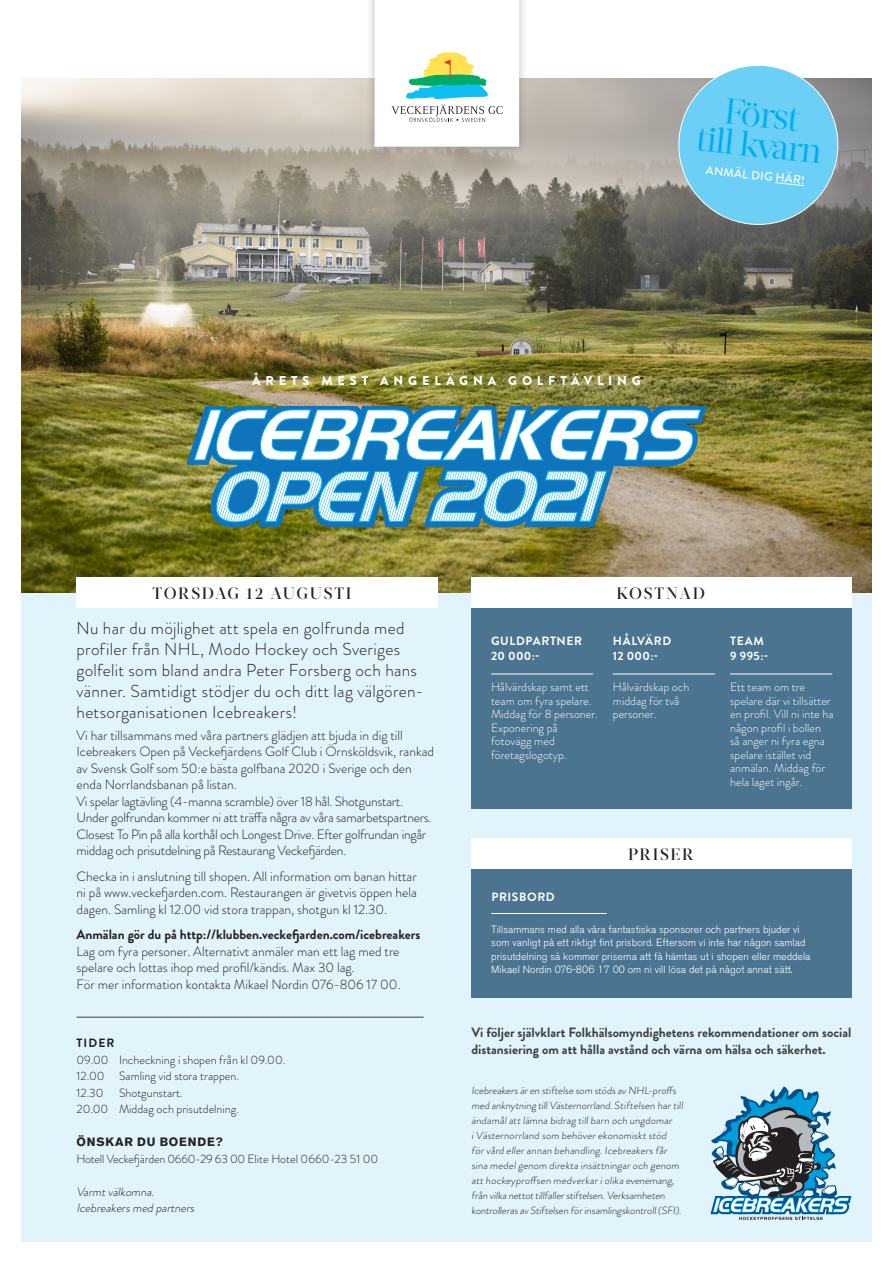
<style>
.page{position:relative;width:893px;height:1263px;background:#fff}
.page>*{position:absolute;margin:0;border:0;box-sizing:border-box;transform-origin:0 0}
.t1{font:36px "Acta Display";color:#00aeef}
.t2{font:34.5px "Acta Display";color:#00aeef}
.Ingress{font:300 17.25px/21px "Brandon Grotesque";letter-spacing:.015em;color:#231f20}
.t3{font:500 16.5px "Acta Display";letter-spacing:.095em;color:#231f20}
.t4{font:300 13.5px/16.5px "Brandon Grotesque";letter-spacing:-.02em;color:#231f20}
.t5{font:300 13.5px/16.5px "Brandon Grotesque";color:#231f20;text-align:justify}
.t6{font:700 13.5px/16.5px "Brandon Grotesque";color:#3e3e3f}
.t7{font:900 12.75px "Brandon Grotesque";letter-spacing:.38em;color:#fff}
.t8{font:300 12px/13.5px "Brandon Grotesque";color:#fff}
.t9{font:300 12px "Brandon Grotesque";color:#231f20}
.t10{font:300 12px "Brandon Grotesque";letter-spacing:-.02em;color:#231f20}
.t11{font:700 12px/15px "Brandon Grotesque";letter-spacing:.05em;color:#fff}
.t12{font:italic 300 12px "Brandon Grotesque";color:#231f20}
.t13{font:700 12px "Akzidenz Grotesk BE";letter-spacing:.065em;color:#231f20}
.t14{font:700 12px/15px "Brandon Grotesque";letter-spacing:.03em;color:#fff}
.t15{font:500 12px "Brandon Grotesque";color:#fff}
.t16{font:700 12px "Brandon Grotesque";letter-spacing:.09em;color:#231f20}
.t17{font:300 10.5px/15px "Brandon Grotesque";letter-spacing:.02em;color:#231f20}
.t18{font:300 10.5px/13.5px "Akzidenz Grotesk BE";color:#fff}
.s1{font-weight:700}
</style>
<div class="page">
<div style="left:21px;top:540px;width:851px;height:702px;background:#e1f4fc"></div>
<img style="left:21px;top:78px;width:851px;height:515px">
<div style="left:471px;top:607px;width:381px;height:201px;background:#4b7490"></div>
<div style="left:366px;top:0;width:162px;height:156px;background:#231f20;opacity:.3"></div>
<svg style="left:375px;top:0;width:144px;height:147px"></svg>
<hr style="left:491px;top:674px;width:102px;height:1px;background:#fff">
<hr style="left:613px;top:674px;width:102px;height:1px;background:#fff">
<hr style="left:730px;top:674px;width:102px;height:1px;background:#fff">
<hr style="left:77px;top:1017px;width:347px;height:1px;background:#3e3e3f">
<svg style="left:710px;top:1086px;width:141px;height:134px"></svg>
<div style="left:471px;top:869px;width:381px;height:129px;background:#4b7490"></div>
<hr style="left:491px;top:913px;width:116px;height:1px;background:#fff">
<div style="left:471px;top:838px;width:381px;height:31px;background:#fff"></div>
<div style="left:471px;top:577px;width:381px;height:30px;background:#fff"></div>
<div style="left:77px;top:577px;width:361px;height:30px;background:#fff"></div>
<svg style="left:674px;top:66px;width:169px;height:163px;background:#78bfda"></svg>
<svg style="left:186px;top:406px;width:521px;height:122px"></svg>
<p class="t1" style="left:726px;top:90px;width:78px;rotate:6deg">Först</p>
<p class="t2" style="left:698px;top:118px;width:128px;rotate:6deg">till kvarn</p>
<p class="t15" style="left:707px;top:162px;width:101px;rotate:6deg">ANMÄL DIG HÄR!</p>
<p class="t7" style="left:252px;top:372px;width:390px">ÅRETS MEST ANGELÄGNA GOLFTÄVLING</p>
<p class="t3" style="left:153px;top:583px;width:200px">TORSDAG 12 AUGUSTI</p>
<p class="t3" style="left:617px;top:583px;width:90px">KOSTNAD</p>
<p class="Ingress" style="left:77px;top:618px;width:349px">Nu har du möjlighet att spela en golfrunda med profiler från NHL, Modo Hockey och Sveriges golfelit som bland andra Peter Forsberg och hans vänner. Samtidigt stödjer du och ditt lag välgören&shy;hetsorganisationen Icebreakers!</p>
<p class="t4" style="left:77px;top:727px;width:359px">Vi har tillsammans med våra partners glädjen att bjuda in dig till Icebreakers Open på Veckefjärdens Golf Club i Örnsköldsvik, rankad av Svensk Golf som 50:e bästa golfbana 2020 i Sverige och den enda Norrlandsbanan på listan.<br>Vi spelar lagtävling (4-manna scramble) över 18 hål. Shotgunstart.<br>Under golfrundan kommer ni att träffa några av våra samarbetspartners.<br>Closest To Pin på alla korthål och Longest Drive. Efter golfrundan ingår middag och prisutdelning på Restaurang Veckefjärden.</p>
<p class="t5" style="left:77px;top:868px;width:342px">Checka in i anslutning till shopen. All information om banan hittar ni på www.veckefjarden.com. Restaurangen är givetvis öppen hela dagen. Samling kl 12.00 vid stora trappan, shotgun kl 12.30.</p>
<p class="t5" style="left:77px;top:926px;width:345px;text-align:left"><span class="s1">Anmälan gör du på http://klubben.veckefjarden.com/icebreakers<br></span>Lag om fyra personer. Alternativt anmäler man ett lag med tre spelare och lottas ihop med profil/kändis. Max 30 lag.</p>
<p class="t5" style="left:77px;top:976px;width:326px">För mer information kontakta Mikael Nordin 076-806 17 00.</p>
<p class="t16" style="left:77px;top:1035px;width:39px">TIDER</p>
<p class="t9" style="left:77px;top:1052px;width:210px">09.00 Incheckning i shopen från kl 09.00.</p>
<p class="t9" style="left:77px;top:1068px;width:164px">12.00 Samling vid stora trappen.</p>
<p class="t9" style="left:77px;top:1085px;width:29px">12.30</p>
<p class="t9" style="left:119px;top:1085px;width:65px">Shotgunstart.</p>
<p class="t9" style="left:77px;top:1101px;width:164px">20.00 Middag och prisutdelning.</p>
<p class="t13" style="left:77px;top:1135px;width:148px">ÖNSKAR DU BOENDE?</p>
<p class="t10" style="left:77px;top:1151px;width:303px">Hotell Veckefjärden 0660-29 63 00 Elite Hotel 0660-23 51 00</p>
<p class="t12" style="left:77px;top:1184px;width:82px">Varmtvälkomna.</p>
<p class="t12" style="left:77px;top:1200px;width:122px">Icebreakersmed partners</p>
<p class="t11" style="left:491px;top:633px;width:93px">GULDPARTNER<br>20 000:-</p>
<p class="t8" style="left:491px;top:680px;width:102px">Hålvärdskap samt ett team om fyra spelare.</p>
<p class="t8" style="left:491px;top:707px;width:108px">Middag för 8 personer.</p>
<p class="t8" style="left:491px;top:721px;width:77px">Exponering på fotovägg med företagslogotyp.</p>
<p class="t14" style="left:613px;top:633px;width:60px">HÅLVÄRD<br>12 000:-</p>
<p class="t8" style="left:613px;top:680px;width:78px">Hålvärdskap och middag för två personer.</p>
<p class="t3" style="left:628px;top:845px;width:67px">PRISER</p>
<p class="t11" style="left:730px;top:633px;width:40px">TEAM<br>9 995:-</p>
<p class="t8" style="left:730px;top:680px;width:105px">Ett team om tre spelare där vi tillsätter en profil. Vill ni inte ha någon profil i bollen så anger ni fyra egna spelare istället vid anmälan. Middag för hela laget ingår.</p>
<p class="t11" style="left:491px;top:890px;width:65px">PRISBORD</p>
<p class="t18" style="left:491px;top:922px;width:321px">Tillsammans med alla våra fantastiska sponsorer och partners bjuder vi som vanligt på ett riktigt fint prisbord. Eftersom vi inte har någon samlad prisutdelning så kommer priserna att få hämtas ut i shopen eller meddela Mikael Nordin 076-806 17 00 om ni vill lösa det på något annat sätt.</p>
<p class="t6" style="left:471px;top:1025px;width:381px">Vi följer självklart Folkhälsomyndighetens rekommendationer om social distansiering om att hålla avstånd och värna om hälsa och säkerhet.</p>
<p class="t17" style="left:471px;top:1083px;width:215px">Icebreakersären stiftelse som stödsav NHL-proffs med anknytning tillVästernorrland.Stiftelsen har till ändamålatt lämna bidrag tillbarn och ungdomar iVästernorrland som behöver ekonomiskt stöd för vård eller annan behandling.Icebreakers får sina medelgenom direkta insättningar och genom att hockeyproffsen medverkar iolika evenemang, från vilka nettottillfallerstiftelsen.Verksamheten kontrollerasav Stiftelsen förinsamlingskontroll(SFI).</p>
</div>
